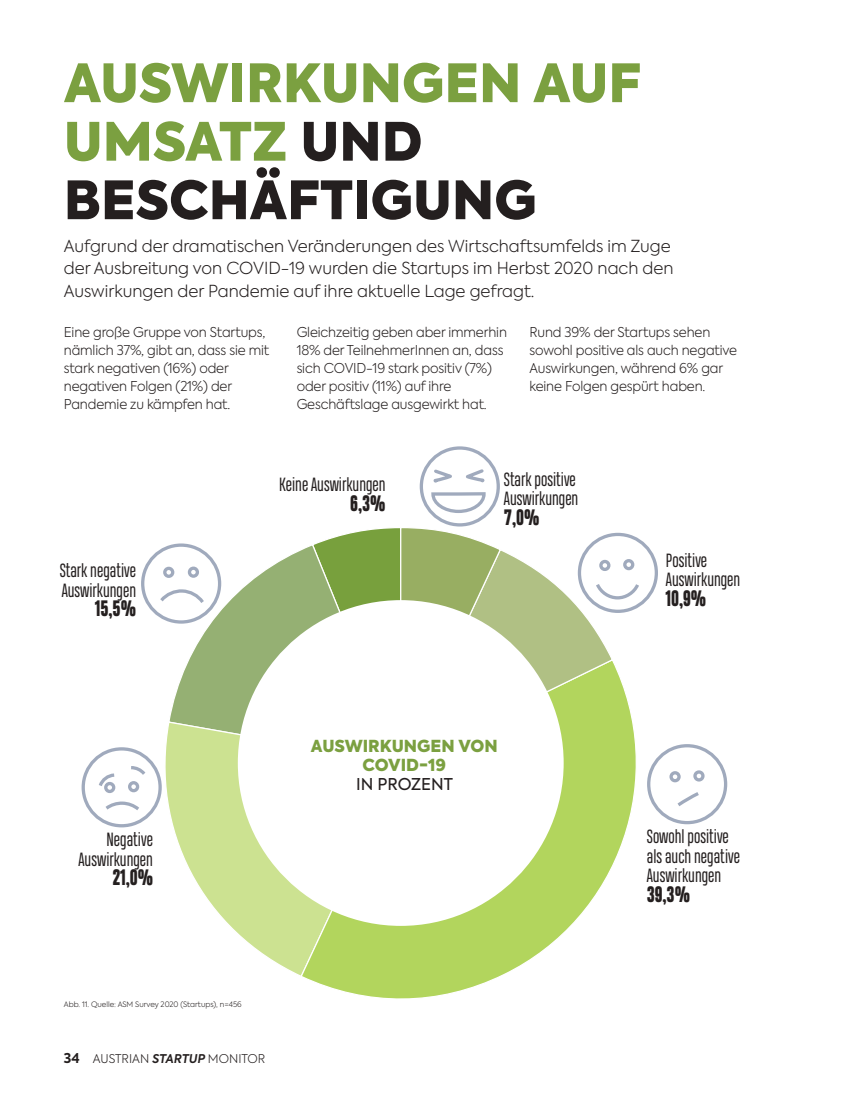
<style>
.page{position:relative;width:851px;height:1106px;background:#fff}
.page>*{position:absolute;margin:0;border:0;box-sizing:border-box;transform-origin:0 0}
.t1{font:900 52.5px/58.5px "Axiforma";color:#7ba040}
.t2{font:800 21px "Heading Compressed Pro";color:#241f1f}
.t3{font:18px/19.5px "Heading Compressed Pro";color:#241f1f}
.t4{font:300 16.5px/22.5px "Axiforma";color:#241f1f}
.t5{font:900 16.5px/19.5px "Axiforma";color:#7ba040;text-align:center}
.t6{font:16.2px "Axiforma";color:#241f1f}
.t7{font:300 13.5px/18px "Axiforma";letter-spacing:-.01em;color:#241f1f}
.t8{font:300 12px "Axiforma";color:#241f1f}
.t9{font:300 7.5px "Axiforma";color:#241f1f}
.s1{color:#241f1f}
.s2{font-weight:700;font-size:13.5px}
.s3{font-weight:600;font-style:italic}
</style>
<div class="page">
<svg style="left:170px;top:546px;width:141px;height:174px"></svg>
<svg style="left:165px;top:720px;width:134px;height:255px"></svg>
<svg style="left:299px;top:665px;width:337px;height:334px"></svg>
<svg style="left:502px;top:551px;width:112px;height:213px"></svg>
<div style="left:238px;top:600px;width:325px;height:325px;background:#fff;border-radius:50%"></div>
<svg style="left:311px;top:446px;width:191px;height:190px"></svg>
<svg style="left:575px;top:533px;width:83px;height:80px"></svg>
<svg style="left:647px;top:744px;width:80px;height:80px"></svg>
<svg style="left:81px;top:747px;width:81px;height:80px"></svg>
<svg style="left:141px;top:543px;width:80px;height:80px"></svg>
<h1 class="t1" style="left:64px;top:55px;width:579px">AUSWIRKUNGEN AUF<br>UMSATZ <span class="s1">UND<br>BESCHÄFTIGUNG</span></h1>
<p class="t4" style="left:64px;top:235px;width:611px">Aufgrund der dramatischen Veränderungen des Wirtschaftsumfelds im Zuge der Ausbreitung von COVID-19 wurden die Startups im Herbst 2020 nach den<br>Auswirkungen der Pandemie auf ihre aktuelle Lage gefragt.</p>
<p class="t7" style="left:64px;top:323px;width:207px">Eine große Gruppe von Startups, nämlich 37%, gibt an, dass sie mit stark negativen (16%) oder negativen Folgen (21%) der<br>Pandemie zu kämpfen hat.</p>
<p class="t7" style="left:296px;top:323px;width:212px">Gleichzeitig geben aber immerhin<br>18% der TeilnehmerInnen an, dass sich COVID-19 stark positiv (7%) oder positiv (11%) auf ihre<br>Geschäftslage ausgewirkt hat.</p>
<p class="t7" style="left:529px;top:323px;width:209px">Rund 39% der Startups sehen sowohl positive als auch negative<br>Auswirkungen, während 6% gar keine Folgen gespürt haben.</p>
<h3 class="t3" style="left:60px;top:562px;width:78px">Stark negative<br>Auswirkungen</h3>
<h2 class="t2" style="left:95px;top:595px;width:42px">15,5%</h2>
<h3 class="t3" style="left:279px;top:476px;width:108px">Keine Auswirkungen</h3>
<h2 class="t2" style="left:350px;top:490px;width:37px">6,3%</h2>
<h3 class="t3" style="left:504px;top:471px;width:76px">Stark positive<br>Auswirkungen</h3>
<h2 class="t2" style="left:504px;top:504px;width:37px">7,0%</h2>
<h3 class="t3" style="left:78px;top:831px;width:76px;text-align:right">Negative<br>Auswirkungen</h3>
<h2 class="t2" style="left:112px;top:864px;width:42px">21,0%</h2>
<p class="t9" style="left:64px;top:999px;width:179px">Abb. 11. Quelle: ASM Survey 2020 (Startups), n=456</p>
<p class="t8" style="left:64px;top:1050px;width:203px"><span class="s2">34</span> AUSTRIAN <span class="s3">STARTUP</span> MONITOR</p>
<p class="t5" style="left:311px;top:736px;width:188px">AUSWIRKUNGEN VON<br>COVID-19</p>
<p class="t6" style="left:356px;top:774px;width:98px">IN PROZENT</p>
<h3 class="t3" style="left:665px;top:552px;width:76px">Positive<br>Auswirkungen</h3>
<h2 class="t2" style="left:665px;top:585px;width:42px">10,9%</h2>
<h3 class="t3" style="left:646px;top:828px;width:95px">Sowohl positive als auch negative<br>Auswirkungen</h3>
<h2 class="t2" style="left:646px;top:881px;width:45px">39,3%</h2>
</div>
